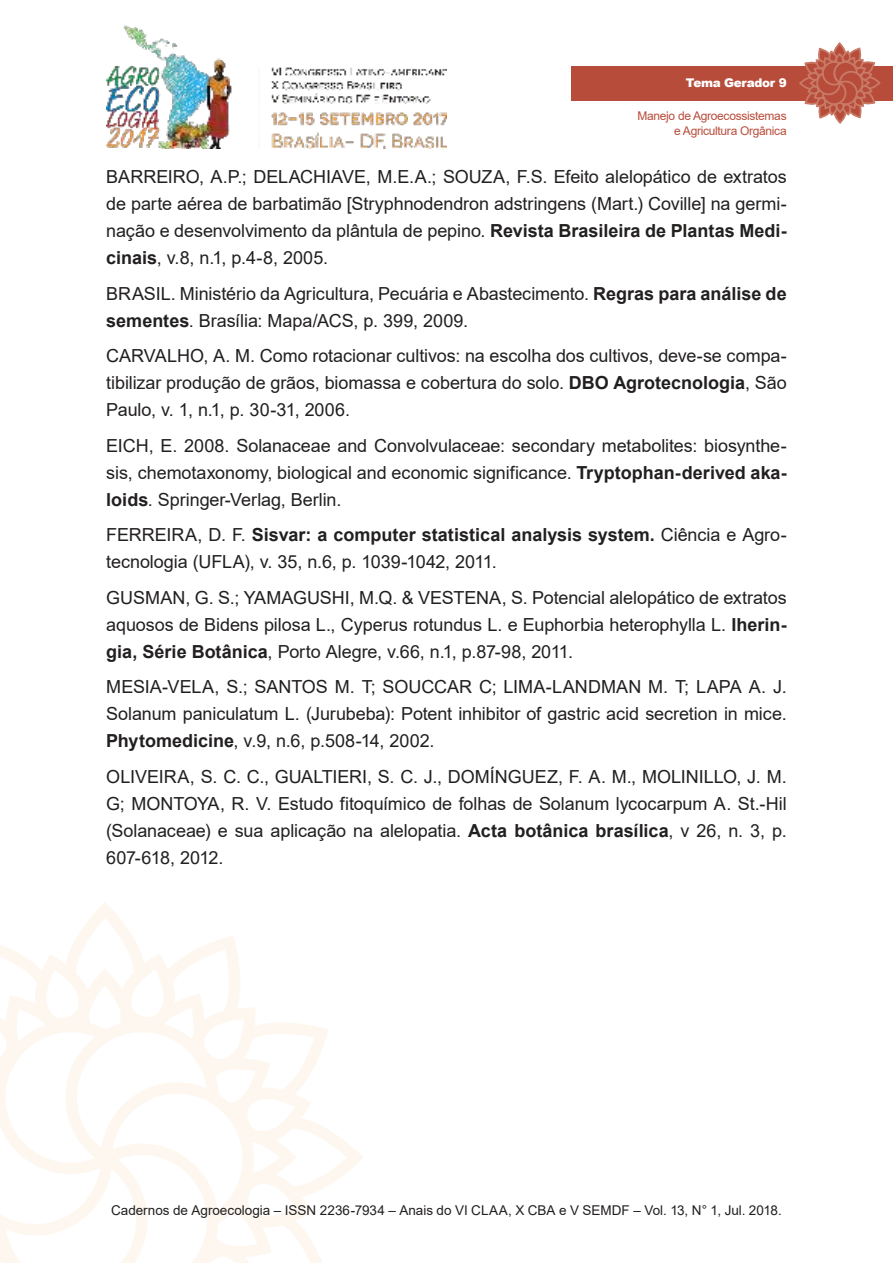
<style>
.page{position:relative;width:893px;height:1263px;background:#fff}
.page>*{position:absolute;margin:0;border:0;box-sizing:border-box;transform-origin:0 0}
.t1{font:18px/27px "Arial";letter-spacing:-.005em;color:#221f1f;text-align:justify}
.t2{font:13.5px "Arial";color:#221f1f}
.t3{font:12px/14.4px "Arial";letter-spacing:-.025em;color:#b84c3b;text-align:right}
.t4{font:900 12px "Arial";letter-spacing:-.025em;color:#fff}
.s1{font-weight:700}
</style>
<div class="page">
<img style="left:106px;top:25px;width:340px;height:124px">
<svg style="left:0;top:910px;width:363px;height:353px"></svg>
<div style="left:571px;top:66px;width:322px;height:34px;background:#b84c3b"></div>
<svg style="left:798px;top:43px;width:83px;height:81px"></svg>
<p class="t4" style="left:686px;top:76px;width:102px">Tema Gerador 9</p>
<p class="t3" style="left:637px;top:110px;width:151px">Manejo de Agroecossistemas e Agricultura Orgânica</p>
<p class="t1" style="left:106px;top:165px;width:682px">BARREIRO, A.P.; DELACHIAVE, M.E.A.; SOUZA, F.S. Efeito alelopático de extratos de parte aérea de barbatimão [Stryphnodendron adstringens (Mart.) Coville] na germi&shy;nação e desenvolvimento da plântula de pepino. <span class="s1">Revista Brasileira de Plantas Medi&shy;cinais</span>, v.8, n.1, p.4-8, 2005.</p>
<p class="t1" style="left:106px;top:282px;width:682px">BRASIL. Ministério da Agricultura, Pecuária e Abastecimento. <span class="s1">Regras para análise de sementes</span>. Brasília: Mapa/ACS, p. 399, 2009.</p>
<p class="t1" style="left:106px;top:344px;width:682px">CARVALHO, A. M. Como rotacionar cultivos: na escolha dos cultivos, deve-se compa&shy;tibilizar produção de grãos, biomassa e cobertura do solo. <span class="s1">DBO Agrotecnologia</span>, São Paulo, v. 1, n.1, p. 30-31, 2006.</p>
<p class="t1" style="left:106px;top:434px;width:682px">EICH, E. 2008. Solanaceae and Convolvulaceae: secondary metabolites: biosynthe&shy;sis, chemotaxonomy, biological and economic significance. <span class="s1">Tryptophan-derived aka&shy;loids</span>. Springer-Verlag, Berlin.</p>
<p class="t1" style="left:106px;top:523px;width:682px">FERREIRA, D. F. <span class="s1">Sisvar: a computer statistical analysis system.</span> Ciência e Agro&shy;tecnologia (UFLA), v. 35, n.6, p. 1039-1042, 2011.</p>
<p class="t1" style="left:106px;top:586px;width:682px">GUSMAN, G. S.; YAMAGUSHI, M.Q. &amp; VESTENA, S. Potencial alelopático de extratos aquosos de Bidens pilosa L., Cyperus rotundus L. e Euphorbia heterophylla L. <span class="s1">Iherin&shy;gia, Série Botânica</span>, Porto Alegre, v.66, n.1, p.87-98, 2011.</p>
<p class="t1" style="left:106px;top:675px;width:682px">MESIA-VELA, S.; SANTOS M. T; SOUCCAR C; LIMA-LANDMAN M. T; LAPA A. J.<br>Solanum paniculatum L. (Jurubeba): Potent inhibitor of gastric acid secretion in mice.<br><span class="s1">Phytomedicine</span>, v.9, n.6, p.508-14, 2002.</p>
<p class="t1" style="left:106px;top:765px;width:682px">OLIVEIRA, S. C. C., GUALTIERI, S. C. J., DOMÍNGUEZ, F. A. M., MOLINILLO, J. M.<br>G; MONTOYA, R. V. Estudo fitoquímico de folhas de Solanum lycocarpum A. St.-Hil (Solanaceae) e sua aplicação na alelopatia. <span class="s1">Acta botânica brasílica</span>, v 26, n. 3, p.<br>607-618, 2012.</p>
<p class="t2" style="left:111px;top:1205px;width:672px">Cadernos de Agroecologia – ISSN 2236-7934 – Anais do VI CLAA, X CBA e V SEMDF – Vol. 13, N° 1, Jul. 2018.</p>
</div>
